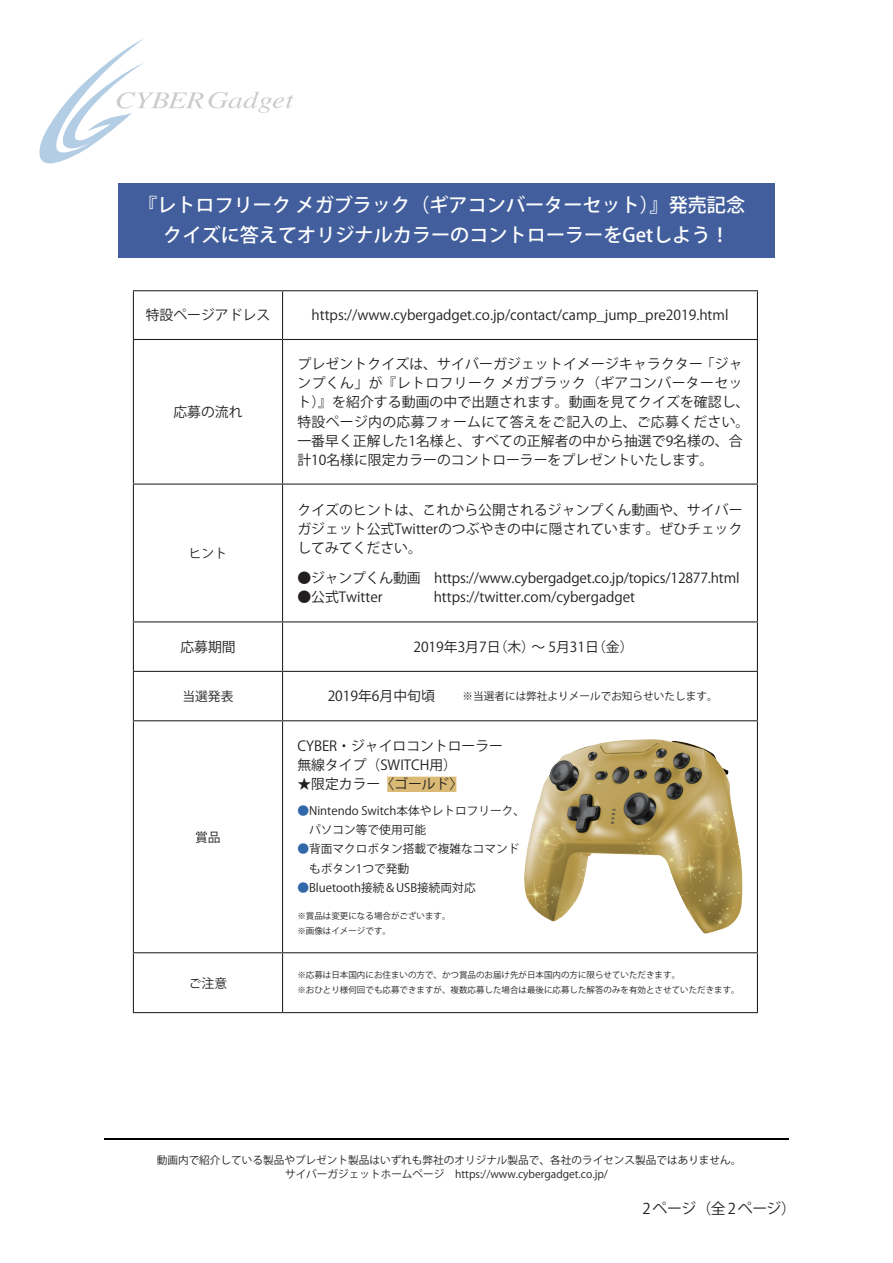
<style>
.page{position:relative;width:893px;height:1263px;background:#fff}
.page>*{position:absolute;margin:0;border:0;box-sizing:border-box;transform-origin:0 0}
.t1{font:500 19.2px/29.7px "Koz Go Pr 6 N";color:#fff;text-align:center}
.t2{font:14.85px "Koz Go Pr 6 N";letter-spacing:-.03em;color:#231f20}
.t3{font:13.8px/19.2px "Koz Go Pr 6 N";color:#231f20}
.t4{font:12.75px "Koz Go Pr 6 N";color:#231f20}
.t5{font:11.7px/19.2px "Koz Go Pr 6 N";color:#231f20}
.t6{font:10.65px/13.8px "Koz Go Pr 6 N";color:#231f20;text-align:center}
.t7{font:8.55px/14.9px "Koz Go Pr 6 N";color:#231f20}
.s1{font-size:13.8px}
.s2{color:#3168a9}
</style>
<div class="page">
<hr style="left:133px;top:290px;width:150px;height:1px;background:#231f20">
<hr style="left:133px;top:291px;width:1px;height:48px;background:#231f20">
<hr style="left:283px;top:290px;width:475px;height:1px;background:#231f20">
<hr style="left:282px;top:291px;width:1px;height:48px;background:#231f20">
<hr style="left:757px;top:291px;width:1px;height:48px;background:#231f20">
<hr style="left:133px;top:339px;width:150px;height:1px;background:#231f20">
<hr style="left:133px;top:340px;width:1px;height:143px;background:#231f20">
<hr style="left:283px;top:339px;width:475px;height:1px;background:#231f20">
<hr style="left:282px;top:340px;width:1px;height:143px;background:#231f20">
<hr style="left:757px;top:340px;width:1px;height:143px;background:#231f20">
<hr style="left:133px;top:483px;width:150px;height:2px;background:#231f20">
<hr style="left:133px;top:485px;width:1px;height:136px;background:#231f20">
<hr style="left:283px;top:483px;width:475px;height:2px;background:#231f20">
<hr style="left:282px;top:485px;width:1px;height:136px;background:#231f20">
<hr style="left:757px;top:485px;width:1px;height:136px;background:#231f20">
<hr style="left:133px;top:621px;width:150px;height:1px;background:#231f20">
<hr style="left:133px;top:622px;width:1px;height:49px;background:#231f20">
<hr style="left:283px;top:621px;width:475px;height:1px;background:#231f20">
<hr style="left:282px;top:622px;width:1px;height:49px;background:#231f20">
<hr style="left:757px;top:622px;width:1px;height:49px;background:#231f20">
<hr style="left:133px;top:671px;width:150px;height:1px;background:#231f20">
<hr style="left:133px;top:672px;width:1px;height:48px;background:#231f20">
<hr style="left:283px;top:671px;width:475px;height:1px;background:#231f20">
<hr style="left:282px;top:672px;width:1px;height:48px;background:#231f20">
<hr style="left:757px;top:672px;width:1px;height:48px;background:#231f20">
<hr style="left:133px;top:720px;width:150px;height:1px;background:#231f20">
<hr style="left:133px;top:721px;width:1px;height:231px;background:#231f20">
<hr style="left:283px;top:720px;width:475px;height:1px;background:#231f20">
<hr style="left:282px;top:721px;width:1px;height:231px;background:#231f20">
<hr style="left:757px;top:721px;width:1px;height:231px;background:#231f20">
<hr style="left:133px;top:952px;width:150px;height:1px;background:#231f20">
<hr style="left:133px;top:953px;width:1px;height:59px;background:#231f20">
<hr style="left:283px;top:952px;width:475px;height:1px;background:#231f20">
<hr style="left:282px;top:953px;width:1px;height:59px;background:#231f20">
<hr style="left:757px;top:953px;width:1px;height:59px;background:#231f20">
<hr style="left:133px;top:1012px;width:150px;height:1px;background:#231f20">
<hr style="left:283px;top:1012px;width:475px;height:1px;background:#231f20">
<div style="left:387px;top:777px;width:69px;height:15px;background:#dab975"></div>
<svg style="left:39px;top:39px;width:255px;height:125px"></svg>
<hr style="left:104px;top:1138px;width:685px;height:2px;background:#000">
<div style="left:118px;top:183px;width:657px;height:74px;background:#425e9d"></div>
<img style="left:524px;top:739px;width:218px;height:195px">
<h1 class="t1" style="left:138px;top:191px;width:609px">『レトロフリーク メガブラック（ギアコンバーターセット）』発売記念クイズに答えてオリジナルカラーのコントローラーをGetしよう！</h1>
<p class="t3" style="left:146px;top:306px;width:126px">特設ページアドレス</p>
<p class="t3" style="left:312px;top:306px;width:418px">https://www.cybergadget.co.jp/contact/camp_jump_pre2019.html</p>
<p class="t3" style="left:173px;top:403px;width:71px">応募の流れ</p>
<p class="t4" style="left:189px;top:546px;width:40px">ヒント</p>
<p class="t3" style="left:297px;top:355px;width:453px">プレゼントクイズは、サイバーガジェットイメージキャラクター「ジャンプくん」が『レトロフリーク メガブラック（ギアコンバーターセット）』を紹介する動画の中で出題されます。動画を見てクイズを確認し、特設ページ内の応募フォームにて答えをご記入の上、ご応募ください。一番早く正解した1名様と、すべての正解者の中から抽選で9名様の、合計10名様に限定カラーのコントローラーをプレゼントいたします。</p>
<p class="t3" style="left:297px;top:500px;width:447px;text-align:justify">クイズのヒントは、これから公開されるジャンプくん動画や、サイバーガジェット公式Twitterのつぶやきの中に隠されています。ぜひチェックしてみてください。</p>
<p class="t3" style="left:297px;top:568px;width:443px">●ジャンプくん動画　https://www.cybergadget.co.jp/topics/12877.html</p>
<p class="t3" style="left:297px;top:587px;width:339px">●公式Twitter　　　 https://twitter.com/cybergadget</p>
<p class="t3" style="left:180px;top:637px;width:57px">応募期間</p>
<p class="t3" style="left:413px;top:637px;width:222px">2019年3月7日（木）～ 5月31日（金）</p>
<p class="t4" style="left:182px;top:689px;width:53px">当選発表</p>
<p class="t6" style="left:328px;top:689px;width:391px"><span class="s1">2019年6月中旬頃　　</span>※当選者には弊社よりメールでお知らせいたします。</p>
<p class="t4" style="left:195px;top:830px;width:27px">賞品</p>
<p class="t3" style="left:297px;top:737px;width:207px">CYBER・ジャイロコントローラー無線タイプ（SWITCH用）</p>
<p class="t3" style="left:297px;top:775px;width:167px">★限定カラー〈ゴールド〉</p>
<p class="t5" style="left:297px;top:801px;width:229px"><span class="s2">●</span>Nintendo Switch本体やレトロフリーク、　パソコン等で使用可能</p>
<p class="t5" style="left:297px;top:840px;width:224px"><span class="s2">●</span>背面マクロボタン搭載で複雑なコマンド　もボタン1つで発動</p>
<p class="t5" style="left:297px;top:878px;width:180px"><span class="s2">●</span>Bluetooth接続＆USB接続両対応</p>
<p class="t7" style="left:297px;top:908px;width:155px">※賞品は変更になる場合がございます。※画像はイメージです。</p>
<p class="t4" style="left:189px;top:976px;width:40px">ご注意</p>
<p class="t7" style="left:297px;top:968px;width:444px">※応募は日本国内にお住まいの方で、かつ賞品のお届け先が日本国内の方に限らせていただきます。<br>※おひとり様何回でも応募できますが、複数応募した場合は最後に応募した解答のみを有効とさせていただきます。</p>
<p class="t6" style="left:157px;top:1153px;width:586px">動画内で紹介している製品やプレゼント製品はいずれも弊社のオリジナル製品で、各社のライセンス製品ではありません。サイバーガジェットホームページ　https://www.cybergadget.co.jp/</p>
<p class="t2" style="left:642px;top:1200px;width:155px">2 ページ（全 2 ページ）</p>
</div>
